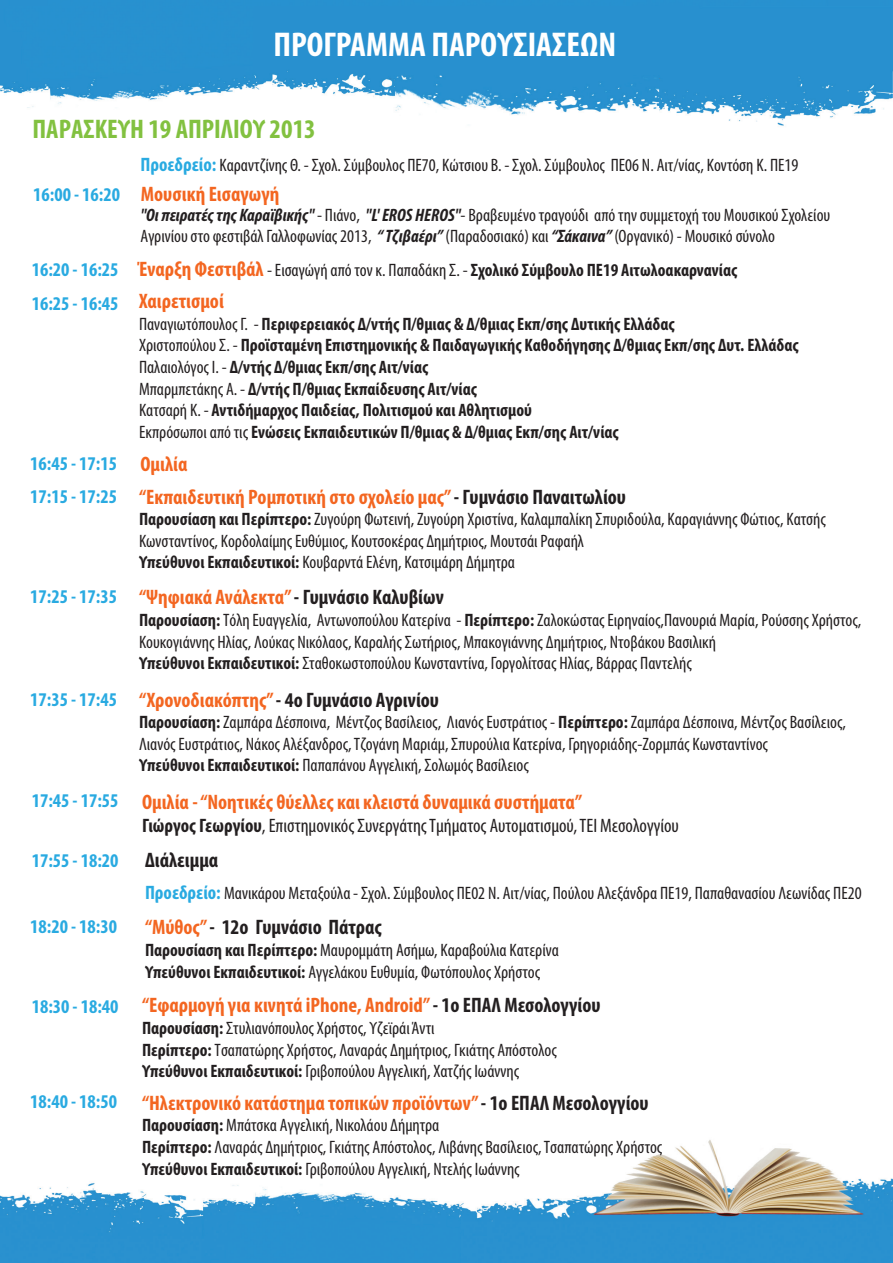
<style>
.page{position:relative;width:893px;height:1263px;background:#fff}
.page>*{position:absolute;margin:0;border:0;box-sizing:border-box;transform-origin:0 0}
.t1{font:700 condensed 34.5px "Myriad Pro";color:#fff}
.t2{font:700 condensed 27px "Myriad Pro";color:#82c140}
.t3{font:700 condensed 21px "Myriad Pro";color:#f36621}
.t4{font:700 condensed 21px "Myriad Pro";color:#231f20}
.t5{font:700 condensed 19.5px "Myriad Pro";color:#29aae1}
.t6{font:condensed 19.5px "Myriad Pro";color:#231f20}
.t7{font:condensed 18px/21.6px "Myriad Pro";color:#231f20}
.t8{font:700 condensed 18px/21.6px "Myriad Pro";color:#231f20}
.s1{font-weight:700;font-size:19.5px;color:#29aae1}
.s2{font-weight:700;font-style:italic}
.s3{font-size:21px;color:#f36621}
.s4{font-weight:400}
.s5{color:#231f20}
.s6{font-weight:700}
.s7{color:#f36621}
.s8{font-size:19.5px;color:#29aae1}
</style>
<div class="page">
<img style="left:0;top:1140px;width:893px;height:123px">
<div style="left:0;top:0;width:893px;height:6px;background:#2791cf"></div>
<img style="left:0;top:6px;width:893px;height:120px">
<h1 class="t1" style="left:273px;top:23px;width:344px">ΠΡΟΓΡΑΜΜΑ ΠΑΡΟΥΣΙΑΣΕΩΝ</h1>
<h2 class="t2" style="left:33px;top:112px;width:285px">ΠΑΡΑΣΚΕΥΗ 19 ΑΠΡΙΛΙΟΥ 2013</h2>
<p class="t5" style="left:33px;top:182px;width:88px">16:00 - 16:20</p>
<p class="t5" style="left:32px;top:257px;width:88px">16:20 - 16:25</p>
<p class="t7" style="left:140px;top:154px;width:659px"><span class="s1">Προεδρείο:</span> Καραντζίνης Θ. - Σχολ. Σύμβουλος ΠΕ70, Κώτσιου Β. - Σχολ. Σύμβουλος ΠΕ06 Ν. Αιτ/νίας, Κοντόση Κ. ΠΕ19</p>
<p class="t3" style="left:141px;top:181px;width:140px">Μουσική Εισαγωγή</p>
<p class="t7" style="left:141px;top:204px;width:691px"><span class="s2">"Οι πειρατές της Καραϊβικής"</span> - Πιάνο, <span class="s2">"L' EROS HEROS"</span>- Βραβευμένο τραγούδι από την συμμετοχή του Μουσικού Σχολείου<br>Αγρινίου στο φεστιβάλ Γαλλοφωνίας 2013, <span class="s2">“ Τζιβαέρι”</span> (Παραδοσιακό) και <span class="s2">“Σάκαινα”</span>(Οργανικό) - Μουσικό σύνολο</p>
<p class="t8" style="left:137px;top:259px;width:601px"><span class="s3">Έναρξη Φεστιβάλ</span> <span class="s4">- Εισαγώγή από τον κ. Παπαδάκη Σ. -</span> Σχολικό Σύμβουλο ΠΕ19 Αιτωλοακαρνανίας</p>
<p class="t5" style="left:32px;top:291px;width:194px">16:25 - 16:45 <span class="s3">Χαιρετισμοί</span></p>
<p class="t8" style="left:139px;top:312px;width:661px"><span class="s4">Παναγιωτόπουλος Γ. -</span> Περιφερειακός Δ/ντής Π/θμιας &amp; Δ/θμιας Εκπ/σης Δυτικής Ελλάδας<br><span class="s4">Χριστοπούλου Σ. -</span> Προϊσταμένη Επιστημονικής &amp; Παιδαγωγικής Καθοδήγησης Δ/θμιας Εκπ/σης Δυτ. Ελλάδας <span class="s4">Παλαιολόγος Ι. -</span> Δ/ντής Δ/θμιας Εκπ/σης Αιτ/νίας<br><span class="s4">Μπαρμπετάκης Α. -</span> Δ/ντής Π/θμιας Εκπαίδευσης Αιτ/νίας<br><span class="s4">Κατσαρή Κ. -</span> Αντιδήμαρχος Παιδείας, Πολιτισμού και Αθλητισμού<br><span class="s4">Εκπρόσωποι από τις</span> Ενώσεις Εκπαιδευτικών Π/θμιας &amp; Δ/θμιας Εκπ/σης Αιτ/νίας</p>
<p class="t5" style="left:30px;top:451px;width:159px">16:45 - 17:15 <span class="s3">Ομιλία</span></p>
<p class="t5" style="left:30px;top:484px;width:88px">17:15 - 17:25</p>
<p class="t5" style="left:30px;top:585px;width:88px">17:25 - 17:35</p>
<p class="t3" style="left:139px;top:483px;width:489px">“Εκπαιδευτική Ρομποτική στο σχολείο μας” <span class="s5">- Γυμνάσιο Παναιτωλίου</span></p>
<p class="t7" style="left:139px;top:508px;width:688px"><span class="s6">Παρουσίαση και Περίπτερο:</span> Ζυγούρη Φωτεινή, Ζυγούρη Χριστίνα, Καλαμπαλίκη Σπυριδούλα, Καραγιάννης Φώτιος, Κατσής<br>Κωνσταντίνος, Κορδολαίμης Ευθύμιος, Κουτσοκέρας Δημήτριος, Μουτσάι Ραφαήλ<br><span class="s6">Υπεύθυνοι Εκπαιδευτικοί:</span> Κουβαρντά Ελένη, Κατσιμάρη Δήμητρα</p>
<p class="t3" style="left:139px;top:584px;width:306px">“Ψηφιακά Ανάλεκτα” <span class="s5">- Γυμνάσιο Καλυβίων</span></p>
<p class="t7" style="left:139px;top:609px;width:724px"><span class="s6">Παρουσίαση:</span> Τόλη Ευαγγελία, Αντωνοπούλου Κατερίνα - <span class="s6">Περίπτερο:</span> Ζαλοκώστας Ειρηναίος,Πανουριά Μαρία, Ρούσσης Χρήστος,<br>Κουκογιάννης Ηλίας, Λούκας Νικόλαος, Καραλής Σωτήριος, Μπακογιάννης Δημήτριος, Ντοβάκου Βασιλική<br><span class="s6">Υπεύθυνοι Εκπαιδευτικοί:</span> Σταθοκωστοπούλου Κωνσταντίνα, Γοργολίτσας Ηλίας, Βάρρας Παντελής</p>
<p class="t5" style="left:30px;top:687px;width:88px">17:35 - 17:45</p>
<p class="t4" style="left:139px;top:686px;width:302px"><span class="s7">“Χρονοδιακόπτης”</span> - 4ο Γυμνάσιο Αγρινίου</p>
<p class="t7" style="left:139px;top:711px;width:708px"><span class="s6">Παρουσίαση:</span> Ζαμπάρα Δέσποινα, Μέντζος Βασίλειος, Λιανός Ευστράτιος - <span class="s6">Περίπτερο:</span> Ζαμπάρα Δέσποινα, Μέντζος Βασίλειος,<br>Λιανός Ευστράτιος, Νάκος Αλέξανδρος, Τζογάνη Μαριάμ, Σπυρούλια Κατερίνα, Γρηγοριάδης-Ζορμπάς Κωνσταντίνος<br><span class="s6">Υπεύθυνοι Εκπαιδευτικοί:</span> Παπαπάνου Αγγελική, Σολωμός Βασίλειος</p>
<p class="t5" style="left:32px;top:789px;width:88px">17:45 - 17:55</p>
<p class="t3" style="left:142px;top:789px;width:442px">Ομιλία -“Νοητικές θύελλες και κλειστά δυναμικά συστήματα”</p>
<p class="t6" style="left:142px;top:814px;width:538px"><span class="s6">Γιώργος Γεωργίου</span>, Επιστημονικός Συνεργάτης Τμήματος Αυτοματισμού, ΤΕΙ Μεσολογγίου</p>
<p class="t5" style="left:32px;top:849px;width:88px">17:55 - 18:20</p>
<p class="t4" style="left:145px;top:846px;width:75px">Διάλειμμα</p>
<p class="t7" style="left:145px;top:882px;width:718px"><span class="s1">Προεδρείο:</span> Μανικάρου Μεταξούλα - Σχολ. Σύμβουλος ΠΕ02 Ν. Αιτ/νίας, Πούλου Αλεξάνδρα ΠΕ19, Παπαθανασίου Λεωνίδας ΠΕ20</p>
<p class="t5" style="left:30px;top:914px;width:88px">18:20 - 18:30</p>
<p class="t4" style="left:145px;top:914px;width:238px"><span class="s7">“Μύθος”</span> - 12ο Γυμνάσιο Πάτρας</p>
<p class="t7" style="left:145px;top:939px;width:415px"><span class="s6">Παρουσίαση και Περίπτερο:</span> Μαυρομμάτη Ασήμω, Καραβούλια Κατερίνα<br><span class="s6">Υπεύθυνοι Εκπαιδευτικοί:</span> Αγγελάκου Ευθυμία, Φωτόπουλος Χρήστος</p>
<p class="t5" style="left:32px;top:994px;width:88px">18:30 - 18:40</p>
<p class="t3" style="left:142px;top:992px;width:460px">“Εφαρμογή για κινητά iPhone, Android” <span class="s5">- 1ο ΕΠΑΛ Μεσολογγίου</span></p>
<p class="t7" style="left:142px;top:1017px;width:416px"><span class="s6">Παρουσίαση:</span> Στυλιανόπουλος Χρήστος, Υζεϊράι Άντι<br><span class="s6">Περίπτερο:</span> Τσαπατώρης Χρήστος, Λαναράς Δημήτριος, Γκιάτης Απόστολος<br><span class="s6">Υπεύθυνοι Εκπαιδευτικοί:</span> Γριβοπούλου Αγγελική, Χατζής Ιωάννης</p>
<p class="t3" style="left:30px;top:1090px;width:620px"><span class="s8">18:40 - 18:50</span> “Ηλεκτρονικό κατάστημα τοπικών προϊόντων” <span class="s5">- 1ο ΕΠΑΛ Μεσολογγίου</span></p>
<p class="t7" style="left:142px;top:1114px;width:522px"><span class="s6">Παρουσίαση:</span> Μπάτσκα Αγγελική, Νικολάου Δήμητρα<br><span class="s6">Περίπτερο:</span> Λαναράς Δημήτριος, Γκιάτης Απόστολος, Λιβάνης Βασίλειος, Τσαπατώρης Χρήστος<br><span class="s6">Υπεύθυνοι Εκπαιδευτικοί:</span> Γριβοπούλου Αγγελική, Ντελής Ιωάννης</p>
</div>
